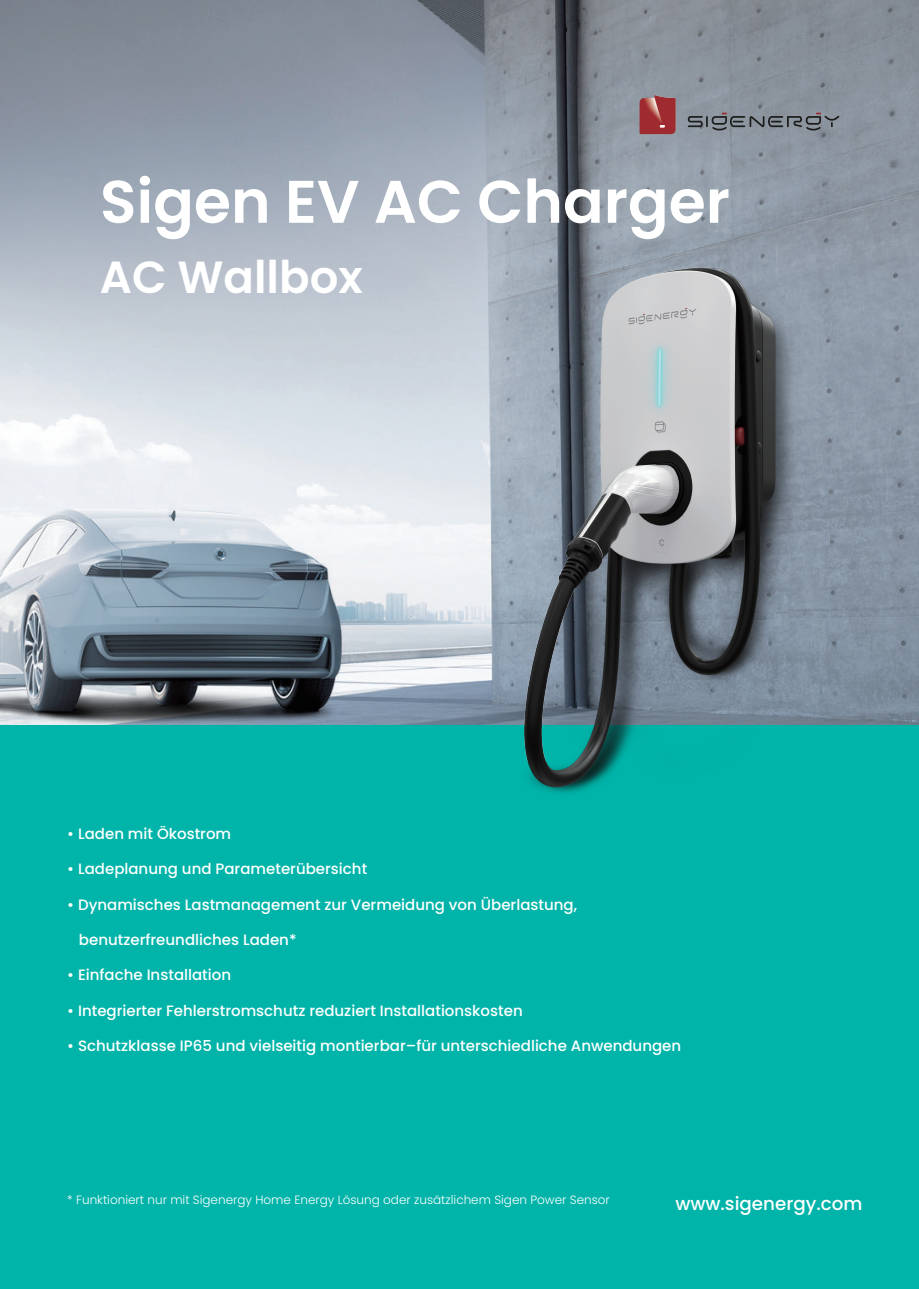
<style>
.page{position:relative;width:919px;height:1289px;background:#fff}
.page>*{position:absolute;margin:0;border:0;box-sizing:border-box;transform-origin:0 0}
.t1{font:600 60px "Poppins";color:#fff}
.t2{font:600 45px "Poppins";color:#fff}
.t3{font:500 18.3px "Poppins";color:#fff}
.t4{font:500 15px "Poppins";color:#fff}
.t5{font:300 12px "Poppins";color:#fff}
</style>
<div class="page">
<img style="left:0;top:0;width:918px;height:725px">
<div style="left:0;top:725px;width:918px;height:563px;background:#00b4a9"></div>
<img style="left:507px;top:223px;width:411px;height:570px">
<svg style="left:687px;top:113px;width:152px;height:17px;background:#72787f"></svg>
<img style="left:639px;top:95px;width:36px;height:39px">
<h1 class="t1" style="left:100px;top:167px;width:631px">Sigen EV AC Charger</h1>
<h2 class="t2" style="left:100px;top:251px;width:264px">AC Wallbox</h2>
<p class="t4" style="left:67px;top:824px;width:165px">• Laden mit Ökostrom</p>
<p class="t4" style="left:67px;top:860px;width:301px">• Ladeplanung und Parameterübersicht</p>
<p class="t4" style="left:67px;top:895px;width:511px">• Dynamisches Lastmanagement zur Vermeidung von Überlastung,</p>
<p class="t4" style="left:79px;top:931px;width:219px">benutzerfreundliches Laden*</p>
<p class="t4" style="left:67px;top:966px;width:165px">• Einfache Installation</p>
<p class="t4" style="left:67px;top:1001px;width:457px">• Integrierter Fehlerstromschutz reduziert Installationskosten</p>
<p class="t4" style="left:67px;top:1037px;width:615px">• Schutzklasse IP65 und vielseitig montierbar–für unterschiedliche Anwendungen</p>
<p class="t5" style="left:67px;top:1192px;width:544px">* Funktioniert nur mit Sigenergy Home Energy Lösung oder zusätzlichem Sigen Power Sensor</p>
<p class="t3" style="left:675px;top:1192px;width:188px">www.sigenergy.com</p>
</div>
